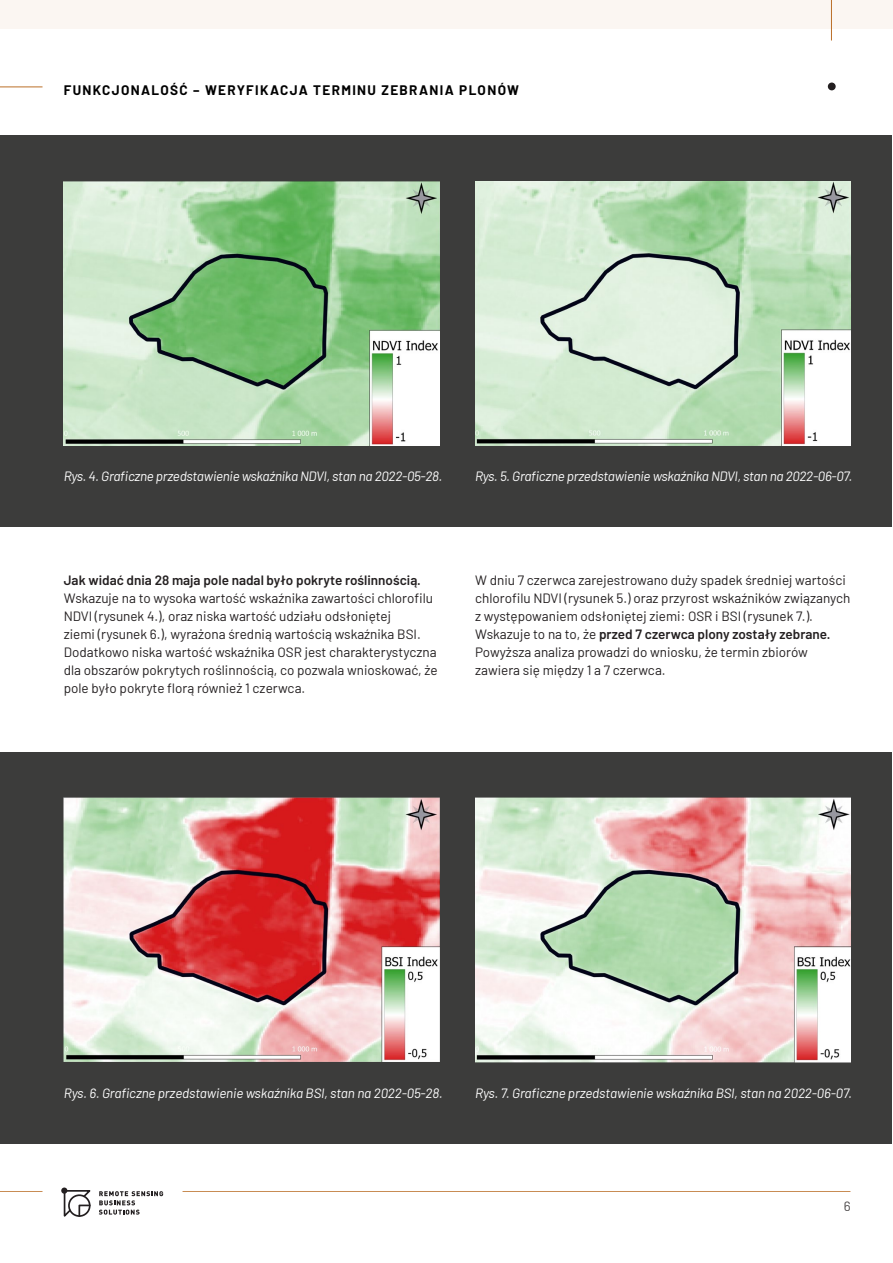
<style>
.page{position:relative;width:893px;height:1263px;background:#fff}
.page>*{position:absolute;margin:0;border:0;box-sizing:border-box;transform-origin:0 0}
.t1{font:13.5px/18px "Barlow";color:#231f20}
.t2{font:italic 13.5px "Barlow";letter-spacing:-.02em;color:#fff}
.t3{font:600 13.5px "Barlow";color:#231f20}
.t4{font:700 13.5px "Barlow";letter-spacing:.1em;color:#000}
.s1{font-weight:600}
</style>
<div class="page">
<hr style="left:0;top:1191px;width:43px;height:1px;background:#bb6f28">
<hr style="left:183px;top:1191px;width:667px;height:1px;background:#bb6f28">
<svg style="left:61px;top:1187px;width:6px;height:7px"></svg>
<svg style="left:63px;top:1189px;width:100px;height:28px"></svg>
<div style="left:1px;top:136px;width:891px;height:391px;background:#3c3c3b"></div>
<div style="left:1px;top:752px;width:891px;height:391px;background:#3c3c3b"></div>
<img style="left:64px;top:182px;width:375px;height:264px">
<img style="left:475px;top:182px;width:375px;height:264px">
<img style="left:64px;top:798px;width:375px;height:264px">
<img style="left:475px;top:798px;width:375px;height:264px">
<hr style="left:831px;top:0;width:1px;height:41px;background:#bb6f28">
<div style="left:828px;top:83px;width:8px;height:7px;background:#231f20;border-radius:50%"></div>
<hr style="left:0;top:87px;width:43px;height:1px;background:#bb6f28">
<div style="left:0;top:0;width:893px;height:28px;background:#fbf6f2"></div>
<p class="t4" style="left:64px;top:81px;width:457px">FUNKCJONALOŚĆ – WERYFIKACJA TERMINU ZEBRANIA PLONÓW</p>
<p class="t2" style="left:64px;top:467px;width:380px">Rys. 4. Graficzne przedstawienie wskaźnika NDVI, stan na 2022-05-28.</p>
<p class="t2" style="left:475px;top:467px;width:379px">Rys. 5. Graficzne przedstawienie wskaźnika NDVI, stan na 2022-06-07.</p>
<p class="t3" style="left:64px;top:570px;width:359px">Jak widać dnia 28 maja pole nadal było pokryte roślinnością.</p>
<p class="t1" style="left:64px;top:588px;width:375px">Wskazuje na to wysoka wartość wskaźnika zawartości chlorofilu NDVI (rysunek 4.), oraz niska wartość udziału odsłoniętej<br>ziemi (rysunek 6.), wyrażona średnią wartością wskaźnika BSI.<br>Dodatkowo niska wartość wskaźnika OSR jest charakterystyczna dla obszarów pokrytych roślinnością, co pozwala wnioskować, że pole było pokryte florą również 1 czerwca.</p>
<p class="t1" style="left:475px;top:570px;width:377px">W dniu 7 czerwca zarejestrowano duży spadek średniej wartości chlorofilu NDVI (rysunek 5.) oraz przyrost wskaźników związanych z występowaniem odsłoniętej ziemi: OSR i BSI (rysunek 7.).<br>Wskazuje to na to, że <span class="s1">przed 7 czerwca plony zostały zebrane.<br></span>Powyższa analiza prowadzi do wniosku, że termin zbiorów zawiera się między 1 a 7 czerwca.</p>
<p class="t2" style="left:64px;top:1084px;width:380px">Rys. 6. Graficzne przedstawienie wskaźnika BSI, stan na 2022-05-28.</p>
<p class="t2" style="left:475px;top:1084px;width:378px">Rys. 7. Graficzne przedstawienie wskaźnika BSI, stan na 2022-06-07.</p>
<p class="t1" style="left:843px;top:1196px;width:8px">6</p>
</div>
